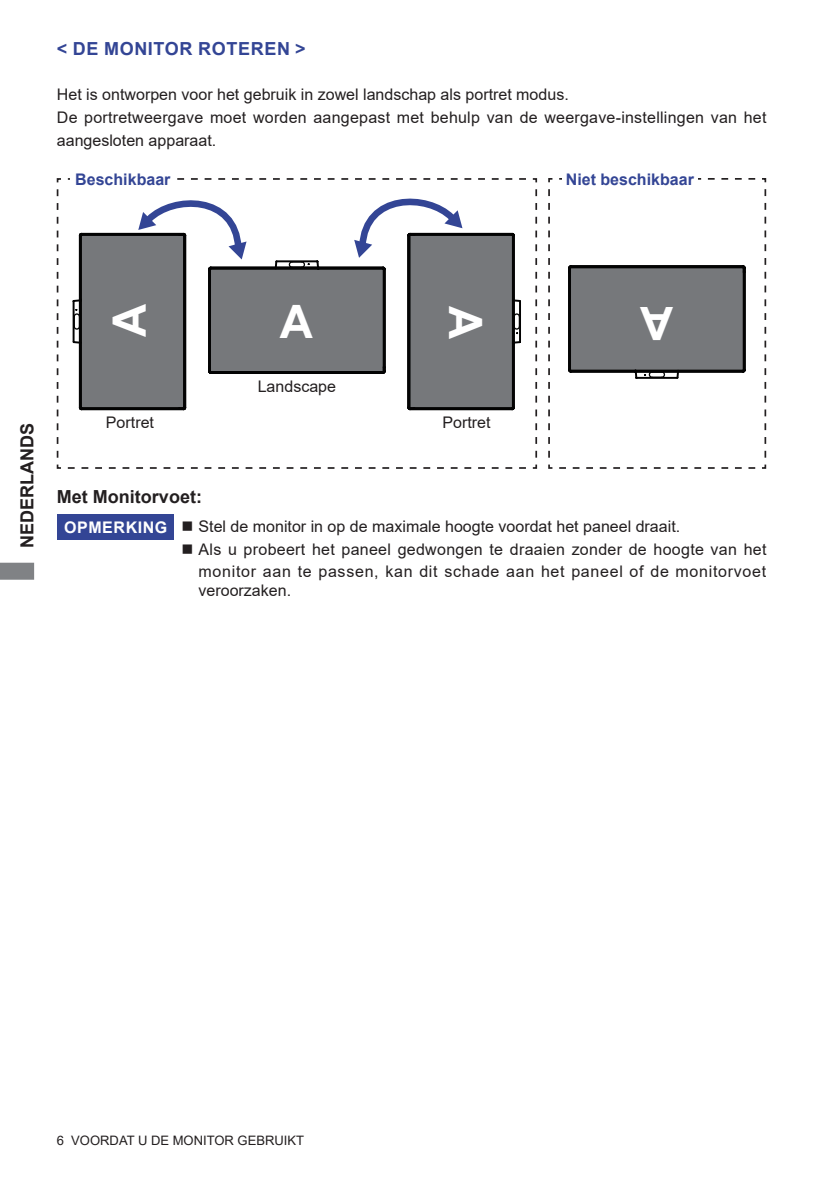
<style>
.page{position:relative;width:840px;height:1191px;background:#fff}
.page>*{position:absolute;margin:0;border:0;box-sizing:border-box;transform-origin:0 0}
.t1{font:700 46px "Arial";color:#fff}
.t2{font:700 18px "Arial";color:#231f20}
.t3{font:700 18px "Arial";letter-spacing:.035em;color:#334595}
.t4{font:16px/22.6px "Arial";letter-spacing:.015em;color:#231f20}
.t5{font:700 16px "Arial";color:#334595}
.t6{font:700 16px "Arial";letter-spacing:.035em;color:#fff}
.t7{font:13px "Arial";color:#231f20}
</style>
<div class="page">
<svg style="left:0;top:562px;width:34px;height:18px"></svg>
<div style="left:57px;top:514px;width:116px;height:25px;background:#334595"></div>
<svg style="left:56px;top:178px;width:481px;height:291px"></svg>
<div style="left:70px;top:171px;width:105px;height:21px;background:#fff"></div>
<svg style="left:548px;top:178px;width:218px;height:291px"></svg>
<div style="left:562px;top:171px;width:135px;height:20px;background:#fff"></div>
<div style="left:210px;top:268px;width:174px;height:104px;background:#76787b"></div>
<hr style="left:208px;top:269px;width:3px;height:98px;background:#030303">
<hr style="left:210px;top:371px;width:173px;height:3px;background:#030303">
<hr style="left:318px;top:267px;width:65px;height:2px;background:#030303">
<hr style="left:276px;top:260px;width:41px;height:2px;background:#030303">
<hr style="left:382px;top:269px;width:3px;height:102px;background:#030303">
<svg style="left:380px;top:264px;width:6px;height:8px"></svg>
<svg style="left:207px;top:363px;width:4px;height:11px"></svg>
<svg style="left:382px;top:363px;width:4px;height:11px"></svg>
<svg style="left:272px;top:260px;width:7px;height:10px"></svg>
<svg style="left:288px;top:260px;width:32px;height:10px"></svg>
<hr style="left:211px;top:267px;width:107px;height:2px;background:#030303">
<div style="left:81px;top:234px;width:104px;height:174px;background:#76787b"></div>
<hr style="left:81px;top:407px;width:98px;height:3px;background:#030303">
<hr style="left:183px;top:235px;width:3px;height:173px;background:#030303">
<hr style="left:79px;top:299px;width:3px;height:109px;background:#030303">
<hr style="left:79px;top:235px;width:3px;height:65px;background:#030303">
<hr style="left:73px;top:301px;width:1px;height:41px;background:#030303">
<hr style="left:81px;top:233px;width:102px;height:3px;background:#030303">
<svg style="left:77px;top:232px;width:7px;height:6px"></svg>
<svg style="left:176px;top:404px;width:11px;height:7px"></svg>
<svg style="left:72px;top:339px;width:7px;height:7px"></svg>
<svg style="left:72px;top:298px;width:7px;height:32px"></svg>
<svg style="left:77px;top:404px;width:7px;height:7px"></svg>
<div style="left:408px;top:235px;width:104px;height:173px;background:#76787b"></div>
<hr style="left:414px;top:233px;width:98px;height:3px;background:#030303">
<hr style="left:407px;top:235px;width:3px;height:173px;background:#030303">
<hr style="left:511px;top:235px;width:3px;height:108px;background:#030303">
<hr style="left:511px;top:343px;width:3px;height:65px;background:#030303">
<hr style="left:518px;top:301px;width:2px;height:41px;background:#030303">
<hr style="left:410px;top:407px;width:102px;height:3px;background:#030303">
<svg style="left:509px;top:405px;width:7px;height:6px"></svg>
<svg style="left:406px;top:404px;width:11px;height:7px"></svg>
<svg style="left:511px;top:297px;width:10px;height:7px"></svg>
<svg style="left:511px;top:313px;width:10px;height:32px"></svg>
<hr style="left:512px;top:235px;width:2px;height:108px;background:#030303">
<svg style="left:509px;top:232px;width:7px;height:6px"></svg>
<svg style="left:138px;top:199px;width:108px;height:73px"></svg>
<svg style="left:354px;top:199px;width:108px;height:59px"></svg>
<div style="left:569px;top:267px;width:173px;height:104px;background:#76787b"></div>
<hr style="left:742px;top:272px;width:3px;height:98px;background:#030303">
<hr style="left:570px;top:265px;width:172px;height:3px;background:#030303">
<hr style="left:570px;top:370px;width:65px;height:2px;background:#030303">
<hr style="left:636px;top:377px;width:40px;height:2px;background:#030303">
<hr style="left:568px;top:268px;width:2px;height:102px;background:#030303">
<svg style="left:567px;top:367px;width:6px;height:8px"></svg>
<svg style="left:739px;top:265px;width:6px;height:11px"></svg>
<svg style="left:567px;top:265px;width:6px;height:11px"></svg>
<svg style="left:674px;top:369px;width:7px;height:10px"></svg>
<svg style="left:632px;top:369px;width:33px;height:10px"></svg>
<hr style="left:635px;top:370px;width:107px;height:2px;background:#030303">
<svg style="left:739px;top:367px;width:6px;height:8px"></svg>
<p class="t3" style="left:57px;top:36px;width:250px">&lt; DE MONITOR ROTEREN &gt;</p>
<p class="t4" style="left:57px;top:83px;width:710px">Het is ontworpen voor het gebruik in zowel landschap als portret modus.<br>De portretweergave moet worden aangepast met behulp van de weergave-instellingen van het aangesloten apparaat.</p>
<p class="t5" style="left:75px;top:168px;width:97px">Beschikbaar</p>
<p class="t5" style="left:565px;top:168px;width:130px">Niet beschikbaar</p>
<p class="t2" style="left:14px;top:548px;width:126px;rotate:-90deg">NEDERLANDS</p>
<h1 class="t1" style="left:97px;top:337px;width:35px;rotate:-90deg">A</h1>
<h1 class="t1" style="left:497px;top:306px;width:35px;rotate:90deg">A</h1>
<p class="t4" style="left:106px;top:411px;width:50px">Portret</p>
<p class="t4" style="left:257px;top:375px;width:80px">Landscape</p>
<p class="t4" style="left:442px;top:411px;width:50px">Portret</p>
<h1 class="t1" style="left:672px;top:355px;width:35px;rotate:-180deg">A</h1>
<p class="t2" style="left:57px;top:484px;width:146px">Met Monitorvoet:</p>
<p class="t6" style="left:64px;top:516px;width:105px">OPMERKING</p>
<p class="t4" style="left:181px;top:515px;width:500px">■ Stel de monitor in op de maximale hoogte voordat het paneel draait.</p>
<p class="t4" style="left:181px;top:537px;width:586px;text-align:right">■ Als u probeert het paneel gedwongen te draaien zonder de hoogte van het monitor aan te passen, kan dit schade aan het paneel of de monitorvoet</p>
<p class="t4" style="left:198px;top:578px;width:94px">veroorzaken.</p>
<p class="t7" style="left:57px;top:1131px;width:249px">6 VOORDAT U DE MONITOR GEBRUIKT</p>
</div>
